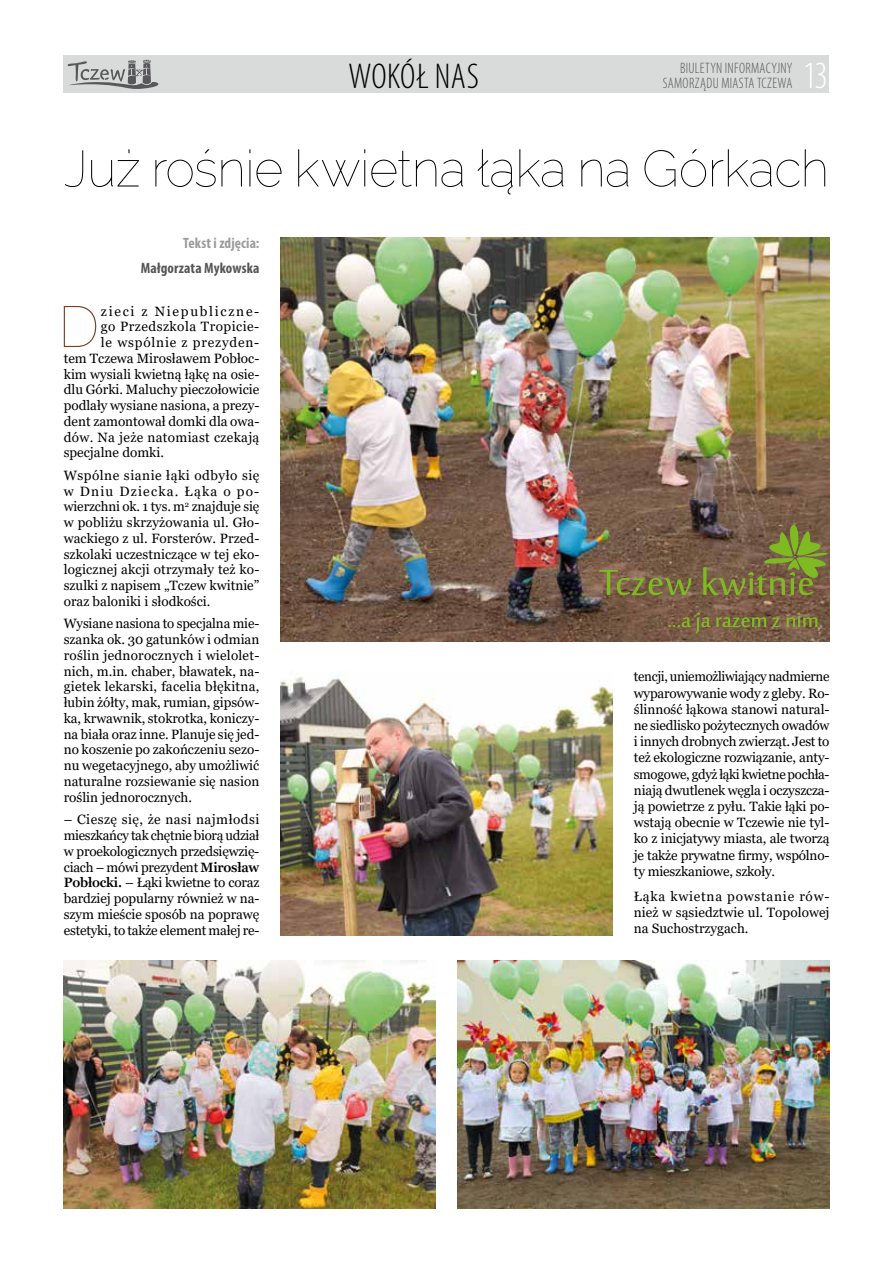
<style>
.page{position:relative;width:893px;height:1263px;background:#fff}
.page>*{position:absolute;margin:0;border:0;box-sizing:border-box;transform-origin:0 0}
.t1{font:100 57.9px "Raleway";color:#7e3c24}
.t2{font:100 51px "Raleway";letter-spacing:-.015em;color:#000}
.t3{font:300 condensed 38.7px "Myriad Pro";color:#fff}
.t4{font:300 condensed 36px "Myriad Pro";letter-spacing:.01em;color:#000}
.t5{font:300 condensed 15.15px/15px "Myriad Pro";letter-spacing:.025em;color:#565655;text-align:right;scale:.94 1}
.t6{font:700 condensed 15px "Myriad Pro";letter-spacing:.005em;color:#565655}
.t7{font:700 condensed 15px "Myriad Pro";letter-spacing:.005em;color:#9c9c9d}
.t8{font:13.5px/15.8px "Georgia";color:#000;text-align:justify}
.t9{font:13.5px "Georgia";letter-spacing:.025em;color:#000}
.t10{font:13.5px "Georgia";letter-spacing:.035em;color:#000}
.t11{font:13.5px "Georgia";letter-spacing:.06em;color:#000}
.t12{font:13.5px "Georgia";letter-spacing:.125em;color:#000}
.s1{font-family:"Georgia Pro";font-weight:600}
</style>
<div class="page">
<div style="left:64px;top:56px;width:765px;height:37px;background:#d9dada"></div>
<svg style="left:67px;top:60px;width:92px;height:29px"></svg>
<img style="left:281px;top:676px;width:332px;height:259px">
<img style="left:64px;top:960px;width:372px;height:248px">
<img style="left:457px;top:960px;width:372px;height:248px">
<img style="left:281px;top:237px;width:548px;height:404px">
<svg style="left:599px;top:519px;width:231px;height:76px;background:#766842"></svg>
<svg style="left:668px;top:612px;width:149px;height:21px;background:#7b6b40"></svg>
<h3 class="t4" style="left:348px;top:55px;width:132px">WOKÓŁ NAS</h3>
<p class="t5" style="left:663px;top:61px;width:140px">BIULETYN INFORMACYJNY<br>SAMORZĄDU MIASTA TCZEWA</p>
<h3 class="t3" style="left:803px;top:53px;width:27px">13</h3>
<h2 class="t2" style="left:64px;top:139px;width:767px">Już rośnie kwietna łąka na Górkach</h2>
<p class="t7" style="left:183px;top:234px;width:78px">Tekst i zdjęcia:</p>
<p class="t6" style="left:141px;top:259px;width:120px">Małgorzata Mykowska</p>
<h1 class="t1" style="left:58px;top:293px;width:43px">D</h1>
<p class="t12" style="left:101px;top:303px;width:160px">zieci z Niepubliczne-</p>
<p class="t10" style="left:101px;top:318px;width:160px">go Przedszkola Tropicie-</p>
<p class="t11" style="left:101px;top:334px;width:160px">le wspólnie z prezyden-</p>
<p class="t8" style="left:64px;top:351px;width:197px">tem Tczewa Mirosławem Pobłoc-</p>
<p class="t8" style="left:64px;top:366px;width:197px">kim wysiali kwietną łąkę na osie-</p>
<p class="t8" style="left:64px;top:382px;width:197px">dlu Górki. Maluchy pieczołowicie</p>
<p class="t8" style="left:64px;top:398px;width:197px">podlały wysiane nasiona, a prezy-</p>
<p class="t8" style="left:64px;top:414px;width:197px">dent zamontował domki dla owa-</p>
<p class="t9" style="left:64px;top:429px;width:197px">dów. Na jeże natomiast czekają</p>
<p class="t8" style="left:64px;top:445px;width:102px">specjalne domki.</p>
<p class="t8" style="left:64px;top:468px;width:197px">Wspólne sianie łąki odbyło się w Dniu Dziecka. Łąka o po&shy;wierzchni ok. 1 tys. m<sup>2</sup> znajduje się w pobliżu skrzyżowania ul. Gło&shy;wackiego z ul. Forsterów. Przed&shy;szkolaki uczestniczące w tej eko&shy;logicznej akcji otrzymały też ko&shy;szulki z napisem „Tczew kwitnie” oraz baloniki i słodkości.</p>
<p class="t8" style="left:64px;top:616px;width:197px">Wysiane nasiona to specjalna mie&shy;szanka ok. 30 gatunków i odmian roślin jednorocznych i wielolet&shy;nich, m.in. chaber, bławatek, na&shy;gietek lekarski, facelia błękitna, łubin żółty, mak, rumian, gipsów&shy;ka, krwawnik, stokrotka, koniczy&shy;na biała oraz inne. Planuje się jed&shy;no koszenie po zakończeniu sezo&shy;nu wegetacyjnego, aby umożliwić naturalne rozsiewanie się nasion roślin jednorocznych.</p>
<p class="t8" style="left:64px;top:812px;width:197px">– Cieszę się, że nasi najmłodsi mieszkańcy tak chętnie biorą udział w proekologicznych przedsięwzię&shy;ciach – mówi prezydent <span class="s1">Mirosław Pobłocki.</span> – Łąki kwietne to coraz bardziej popularny również w na&shy;szym mieście sposób na poprawę estetyki, to także element małej re-</p>
<p class="t8" style="left:634px;top:669px;width:197px;line-height:16.2px">tencji, uniemożliwiający nadmierne wyparowywanie wody z gleby. Ro&shy;ślinność łąkowa stanowi natural&shy;ne siedlisko pożytecznych owadów i innych drobnych zwierząt. Jest to też ekologiczne rozwiązanie, anty&shy;smogowe, gdyż łąki kwietne pochła&shy;niają dwutlenek węgla i oczyszcza&shy;ją powietrze z pyłu. Takie łąki po&shy;wstają obecnie w Tczewie nie tyl&shy;ko z inicjatywy miasta, ale tworzą je także prywatne firmy, wspólno&shy;ty mieszkaniowe, szkoły.</p>
<p class="t8" style="left:634px;top:888px;width:197px;line-height:16.2px">Łąka kwietna powstanie rów&shy;nież w sąsiedztwie ul. Topolowej na Suchostrzygach.</p>
</div>
